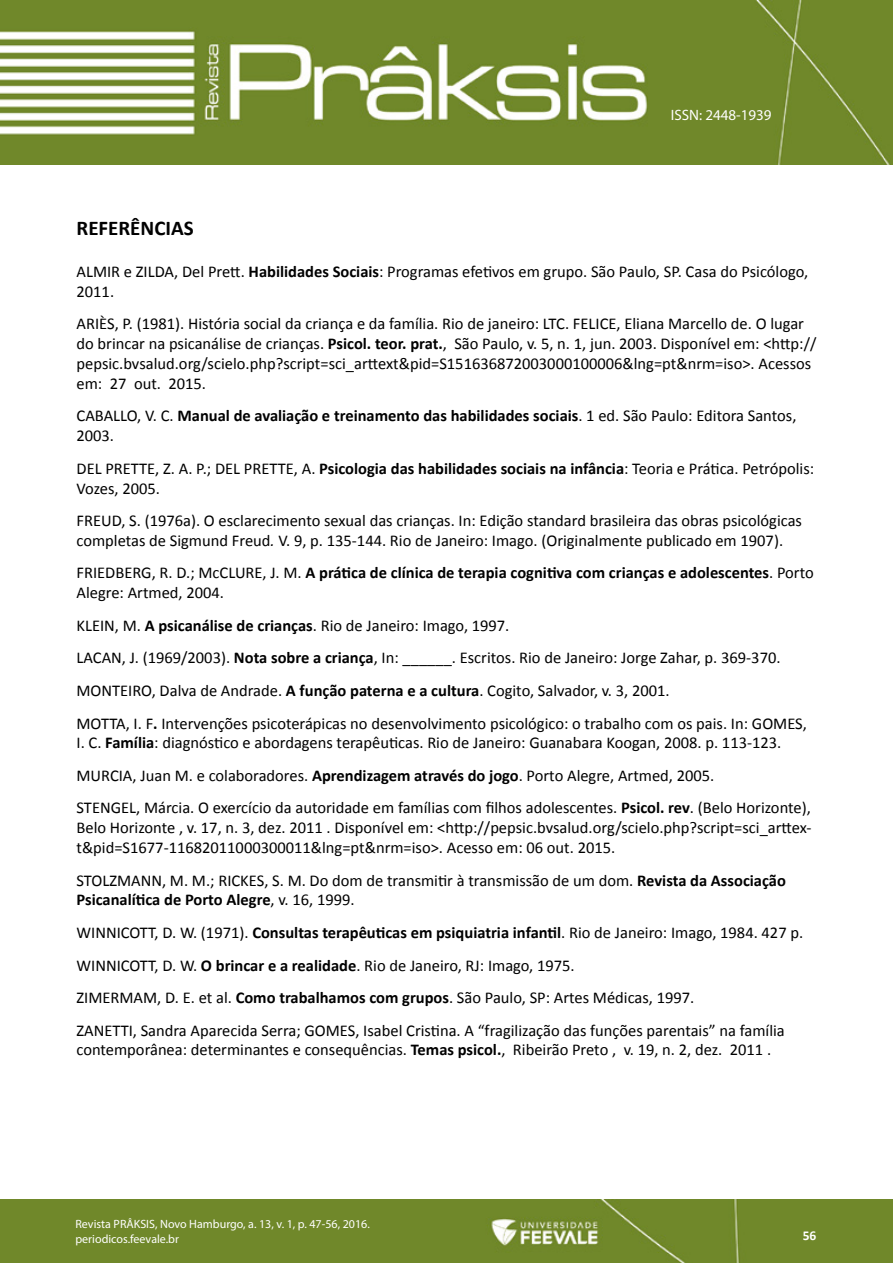
<style>
.page{position:relative;width:893px;height:1263px;background:#fff}
.page>*{position:absolute;margin:0;border:0;box-sizing:border-box;transform-origin:0 0}
.t1{font:700 21px "Calibri";color:#000}
.t2{font:16.5px/19.8px "Calibri";color:#000}
.t3{font:700 16.5px/19.8px "Calibri";color:#000}
.t4{font:15px "Myriad Pro";color:#fff}
.t5{font:700 13.5px "Calibri";color:#fff}
.t6{font:12px/15px "Myriad Pro";color:#fff}
.s1{font-weight:700}
.s2{font-weight:400}
.s3{font-style:italic}
</style>
<div class="page">
<img style="left:0;top:0;width:893px;height:164px">
<div style="left:0;top:1199px;width:893px;height:64px;background:#70882a"></div>
<p class="t4" style="left:671px;top:106px;width:102px">ISSN: 2448-1939</p>
<p class="t1" style="left:77px;top:214px;width:119px">REFERÊNCIAS</p>
<p class="t2" style="left:77px;top:262px;width:733px">ALMIR e ZILDA, Del Prett. <span class="s1">Habilidades Sociais</span>: Programas efetivos em grupo. São Paulo, SP. Casa do Psicólogo,<br>2011.</p>
<p class="t2" style="left:77px;top:314px;width:741px">ARIÈS, P. (1981). História social da criança e da família. Rio de janeiro: LTC. FELICE, Eliana Marcello de. O lugar do brincar na psicanálise de crianças. <span class="s1">Psicol. teor. prat.</span>, São Paulo, v. 5, n. 1, jun. 2003. Disponível em: &lt;http:// pepsic.bvsalud.org/scielo.php?script=sci_arttext&amp;pid=S151636872003000100006&amp;lng=pt&amp;nrm=iso&gt;. Acessos em: 27 out. 2015.</p>
<p class="t3" style="left:77px;top:406px;width:721px"><span class="s2">CABALLO, V. C.</span> Manual de avaliação e treinamento das habilidades sociais<span class="s2">. 1 ed. São Paulo: Editora Santos,<br>2003.</span></p>
<p class="t2" style="left:77px;top:458px;width:739px">DEL PRETTE, Z. A. P.; DEL PRETTE, A. <span class="s1">Psicologia das habilidades sociais na infância</span>: Teoria e Prática. Petrópolis:<br>Vozes, 2005.</p>
<p class="t2" style="left:77px;top:511px;width:727px">FREUD, S. (1976a). O esclarecimento sexual das crianças. In: Edição standard brasileira das obras psicológicas completas de Sigmund Freud<span class="s3">.</span> V. 9, p. 135-144. Rio de Janeiro: Imago. (Originalmente publicado em 1907).</p>
<p class="t3" style="left:77px;top:563px;width:739px"><span class="s2">FRIEDBERG, R. D.; McCLURE, J. M.</span> A prática de clínica de terapia cognitiva com crianças e adolescentes<span class="s2">. Porto<br>Alegre: Artmed, 2004.</span></p>
<p class="t2" style="left:77px;top:609px;width:732px;line-height:32.5px">KLEIN, M. <span class="s1">A psicanálise de crianças</span>. Rio de Janeiro: Imago, 1997.<br>LACAN, J. (1969/2003). <span class="s1">Nota sobre a criança</span>, In: ______. Escritos. Rio de Janeiro: Jorge Zahar, p. 369-370.<br>MONTEIRO, Dalva de Andrade. <span class="s1">A função paterna e a cultura</span>. Cogito, Salvador, v. 3, 2001.<br>MOTTA, I. F<span class="s1">.</span> Intervenções psicoterápicas no desenvolvimento psicológico: o trabalho com os pais. In: GOMES,</p>
<p class="t2" style="left:77px;top:727px;width:736px;line-height:32.5px">I. C. <span class="s1">Família</span>: diagnóstico e abordagens terapêuticas. Rio de Janeiro: Guanabara Koogan, 2008. p. 113-123.<br>MURCIA, Juan M. e colaboradores. <span class="s1">Aprendizagem através do jogo</span>. Porto Alegre, Artmed, 2005.<br>STENGEL, Márcia. O exercício da autoridade em famílias com filhos adolescentes. <span class="s1">Psicol. rev</span>. (Belo Horizonte),</p>
<p class="t2" style="left:77px;top:818px;width:736px">Belo Horizonte , v. 17, n. 3, dez. 2011 . Disponível em: &lt;http://pepsic.bvsalud.org/scielo.php?script=sci_arttex&shy;t&amp;pid=S1677-11682011000300011&amp;lng=pt&amp;nrm=iso&gt;. Acesso em: 06 out. 2015.</p>
<p class="t2" style="left:77px;top:870px;width:711px">STOLZMANN, M. M.; RICKES, S. M. Do dom de transmitir à transmissão de um dom. <span class="s1">Revista da Associação<br>Psicanalítica de Porto Alegre</span>, v. 16, 1999.</p>
<p class="t2" style="left:77px;top:916px;width:728px;line-height:32.5px">WINNICOTT, D. W. (1971). <span class="s1">Consultas terapêuticas em psiquiatria infantil</span>. Rio de Janeiro: Imago, 1984. 427 p.<br>WINNICOTT, D. W. <span class="s1">O brincar e a realidade</span>. Rio de Janeiro, RJ: Imago, 1975.<br>ZIMERMAM, D. E. et al. <span class="s1">Como trabalhamos com grupos</span>. São Paulo, SP: Artes Médicas, 1997.<br>ZANETTI, Sandra Aparecida Serra; GOMES, Isabel Cristina. A “fragilização das funções parentais” na família</p>
<p class="t2" style="left:77px;top:1040px;width:696px">contemporânea: determinantes e consequências. <span class="s1">Temas psicol.</span>, Ribeirão Preto , v. 19, n. 2, dez. 2011 .</p>
<p class="t6" style="left:75px;top:1216px;width:296px">Revista PRÂKSIS, Novo Hamburgo, a. 13, v. 1, p. 47-56, 2016. periodicos.feevale.br</p>
<p class="t5" style="left:803px;top:1227px;width:15px">56</p>
</div>
